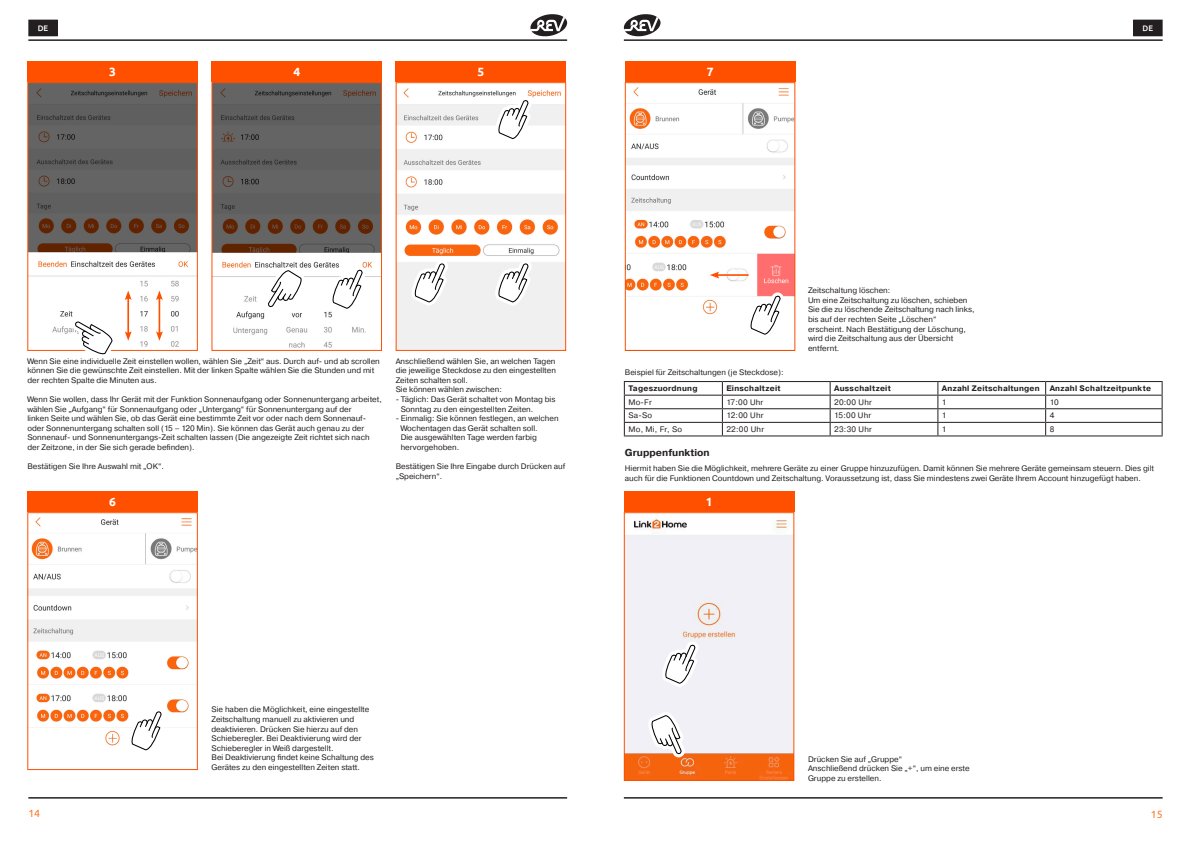
<style>
.page{position:relative;width:1191px;height:842px;background:#fff}
.page>*{position:absolute;margin:0;border:0;box-sizing:border-box;transform-origin:0 0}
.t1{font:700 12px "Ubuntu";color:#fff}
.t2{font:10.5px "Ubuntu";color:#ff7826}
.t3{font:700 10px "Pragmatica";color:#231f20}
.t4{font:8px/9.6px "Pragmatica";color:#231f20}
.t5{font:700 8px "Pragmatica";letter-spacing:.03em;color:#231f20}
.t6{font:500 8px "Ubuntu";color:#fff}
</style>
<div class="page">
<hr style="left:28px;top:39px;width:539px;height:2px;background:#231f20">
<hr style="left:624px;top:39px;width:538px;height:2px;background:#231f20">
<hr style="left:28px;top:797px;width:539px;height:2px;background:#231f20">
<hr style="left:624px;top:797px;width:538px;height:2px;background:#231f20">
<svg style="left:530px;top:14px;width:37px;height:22px"></svg>
<svg style="left:624px;top:14px;width:36px;height:22px"></svg>
<div style="left:29px;top:20px;width:28px;height:16px;background:#231f20"></div>
<div style="left:28px;top:20px;width:30px;height:16px;border:1px solid #231f20"></div>
<div style="left:1133px;top:20px;width:29px;height:16px;background:#231f20"></div>
<img style="left:29px;top:84px;width:167px;height:263px">
<div style="left:27px;top:82px;width:171px;height:269px;border:1px solid #ff5000"></div>
<img style="left:213px;top:84px;width:167px;height:264px">
<div style="left:211px;top:82px;width:171px;height:269px;border:1px solid #ff5000"></div>
<img style="left:398px;top:88px;width:166px;height:261px">
<div style="left:396px;top:82px;width:170px;height:269px;border:1px solid #ff5000"></div>
<div style="left:27px;top:61px;width:171px;height:21px;background:#ff5000"></div>
<div style="left:211px;top:61px;width:171px;height:21px;background:#ff5000"></div>
<div style="left:396px;top:61px;width:170px;height:21px;background:#ff5000"></div>
<img style="left:626px;top:518px;width:166px;height:261px">
<div style="left:624px;top:512px;width:170px;height:269px;border:1px solid #ff5000"></div>
<img style="left:627px;top:87px;width:166px;height:228px">
<div style="left:625px;top:82px;width:170px;height:269px;border:1px solid #ff5000"></div>
<div style="left:625px;top:61px;width:170px;height:21px;background:#ff5000"></div>
<div style="left:624px;top:491px;width:170px;height:21px;background:#ff5000"></div>
<svg style="left:488px;top:92px;width:48px;height:54px"></svg>
<svg style="left:488px;top:255px;width:48px;height:55px"></svg>
<svg style="left:404px;top:255px;width:49px;height:55px"></svg>
<hr style="left:159px;top:297px;width:1px;height:37px;background:#ff5000">
<svg style="left:156px;top:291px;width:7px;height:9px"></svg>
<svg style="left:156px;top:331px;width:7px;height:10px"></svg>
<hr style="left:127px;top:297px;width:2px;height:37px;background:#ff5000">
<svg style="left:125px;top:291px;width:7px;height:9px"></svg>
<svg style="left:125px;top:331px;width:7px;height:10px"></svg>
<svg style="left:66px;top:313px;width:53px;height:42px"></svg>
<svg style="left:322px;top:262px;width:49px;height:54px"></svg>
<svg style="left:259px;top:264px;width:51px;height:52px"></svg>
<img style="left:29px;top:517px;width:167px;height:229px">
<div style="left:27px;top:512px;width:171px;height:258px;border:1px solid #ff5000"></div>
<div style="left:27px;top:491px;width:171px;height:21px;background:#ff5000"></div>
<svg style="left:121px;top:703px;width:49px;height:48px"></svg>
<svg style="left:740px;top:288px;width:48px;height:47px"></svg>
<hr style="left:716px;top:274px;width:32px;height:2px;background:#ff5000">
<svg style="left:710px;top:272px;width:9px;height:6px"></svg>
<hr style="left:624px;top:381px;width:98px;height:1px;background:#231f20">
<hr style="left:722px;top:381px;width:108px;height:1px;background:#231f20">
<hr style="left:830px;top:381px;width:108px;height:1px;background:#231f20">
<hr style="left:938px;top:381px;width:107px;height:1px;background:#231f20">
<hr style="left:1045px;top:381px;width:117px;height:1px;background:#231f20">
<hr style="left:624px;top:395px;width:98px;height:1px;background:#231f20">
<hr style="left:722px;top:395px;width:108px;height:1px;background:#231f20">
<hr style="left:830px;top:395px;width:108px;height:1px;background:#231f20">
<hr style="left:938px;top:395px;width:107px;height:1px;background:#231f20">
<hr style="left:1045px;top:395px;width:117px;height:1px;background:#231f20">
<hr style="left:624px;top:408px;width:98px;height:1px;background:#231f20">
<hr style="left:722px;top:408px;width:108px;height:1px;background:#231f20">
<hr style="left:830px;top:408px;width:108px;height:1px;background:#231f20">
<hr style="left:938px;top:408px;width:107px;height:1px;background:#231f20">
<hr style="left:1045px;top:408px;width:117px;height:1px;background:#231f20">
<hr style="left:624px;top:422px;width:98px;height:1px;background:#231f20">
<svg style="left:624px;top:382px;width:1px;height:53px"></svg>
<hr style="left:722px;top:422px;width:108px;height:1px;background:#231f20">
<svg style="left:722px;top:382px;width:1px;height:53px"></svg>
<hr style="left:830px;top:422px;width:108px;height:1px;background:#231f20">
<svg style="left:829px;top:382px;width:1px;height:53px"></svg>
<hr style="left:938px;top:422px;width:107px;height:1px;background:#231f20">
<svg style="left:937px;top:382px;width:1px;height:53px"></svg>
<hr style="left:1045px;top:422px;width:117px;height:1px;background:#231f20">
<svg style="left:1045px;top:382px;width:1px;height:53px"></svg>
<svg style="left:1161px;top:382px;width:1px;height:53px"></svg>
<hr style="left:624px;top:435px;width:98px;height:1px;background:#231f20">
<hr style="left:722px;top:435px;width:108px;height:1px;background:#231f20">
<hr style="left:830px;top:435px;width:108px;height:1px;background:#231f20">
<hr style="left:938px;top:435px;width:107px;height:1px;background:#231f20">
<hr style="left:1045px;top:435px;width:117px;height:1px;background:#231f20">
<svg style="left:655px;top:637px;width:48px;height:54px"></svg>
<svg style="left:641px;top:708px;width:48px;height:54px"></svg>
<p class="t6" style="left:38px;top:23px;width:12px">DE</p>
<p class="t6" style="left:1142px;top:23px;width:12px">DE</p>
<h1 class="t1" style="left:109px;top:65px;width:8px">3</h1>
<h1 class="t1" style="left:293px;top:65px;width:8px">4</h1>
<h1 class="t1" style="left:477px;top:65px;width:8px">5</h1>
<h1 class="t1" style="left:706px;top:65px;width:8px">7</h1>
<p class="t4" style="left:27px;top:356px;width:354px">Wenn Sie eine individuelle Zeit einstellen wollen, wählen Sie „Zeit“ aus. Durch auf- und ab scrollen können Sie die gewünschte Zeit einstellen. Mit der linken Spalte wählen Sie die Stunden und mit der rechten Spalte die Minuten aus.</p>
<p class="t4" style="left:27px;top:395px;width:356px">Wenn Sie wollen, dass Ihr Gerät mit der Funktion Sonnenaufgang oder Sonnenuntergang arbeitet, wählen Sie „Aufgang“ für Sonnenaufgang oder „Untergang“ für Sonnenuntergang auf der<br>linken Seite und wählen Sie, ob das Gerät eine bestimmte Zeit vor oder nach dem Sonnenauf&shy;oder Sonnenuntergang schalten soll (15 – 120 Min). Sie können das Gerät auch genau zu der Sonnenauf- und Sonnenuntergangs-Zeit schalten lassen (Die angezeigte Zeit richtet sich nach der Zeitzone, in der Sie sich gerade befinden).</p>
<p class="t4" style="left:27px;top:462px;width:138px">Bestätigen Sie Ihre Auswahl mit „OK“.</p>
<h1 class="t1" style="left:109px;top:495px;width:8px">6</h1>
<p class="t4" style="left:396px;top:356px;width:162px">Anschließend wählen Sie, an welchen Tagen die jeweilige Steckdose zu den eingestellten Zeiten schalten soll.<br>Sie können wählen zwischen:</p>
<p class="t4" style="left:401px;top:395px;width:156px;text-indent:-5px">- Täglich: Das Gerät schaltet von Montag bis<br>Sonntag zu den eingestellten Zeiten.</p>
<p class="t4" style="left:401px;top:414px;width:159px;text-indent:-5px">- Einmalig: Sie können festlegen, an welchen Wochentagen das Gerät schalten soll.<br>Die ausgewählten Tage werden farbig hervorgehoben.</p>
<p class="t4" style="left:396px;top:462px;width:171px">Bestätigen Sie Ihre Eingabe durch Drücken auf „Speichern“.</p>
<p class="t4" style="left:625px;top:367px;width:160px">Beispiel für Zeitschaltungen (je Steckdose):</p>
<p class="t4" style="left:808px;top:286px;width:168px">Zeitschaltung löschen:<br>Um eine Zeitschaltung zu löschen, schieben Sie die zu löschende Zeitschaltung nach links, bis auf der rechten Seite „Löschen“ erscheint. Nach Bestätigung der Löschung, wird die Zeitschaltung aus der Übersicht entfernt.</p>
<p class="t5" style="left:628px;top:383px;width:71px">Tageszuordnung</p>
<p class="t5" style="left:726px;top:383px;width:56px">Einschaltzeit</p>
<p class="t5" style="left:834px;top:383px;width:58px">Ausschaltzeit</p>
<p class="t5" style="left:942px;top:383px;width:211px">Anzahl Zeitschaltungen Anzahl Schaltzeitpunkte</p>
<p class="t4" style="left:628px;top:397px;width:25px">Mo-Fr</p>
<p class="t4" style="left:726px;top:397px;width:39px">17:00 Uhr</p>
<p class="t4" style="left:834px;top:397px;width:39px">20:00 Uhr</p>
<p class="t4" style="left:942px;top:397px;width:6px">1</p>
<p class="t4" style="left:1049px;top:397px;width:10px">10</p>
<p class="t4" style="left:628px;top:411px;width:25px">Sa-So</p>
<p class="t4" style="left:726px;top:411px;width:39px">12:00 Uhr</p>
<p class="t4" style="left:834px;top:411px;width:39px">15:00 Uhr</p>
<p class="t4" style="left:942px;top:411px;width:6px">1</p>
<p class="t4" style="left:1049px;top:411px;width:6px">4</p>
<p class="t4" style="left:628px;top:425px;width:55px">Mo, Mi, Fr, So</p>
<p class="t4" style="left:726px;top:425px;width:39px">22:00 Uhr</p>
<p class="t4" style="left:834px;top:425px;width:39px">23:30 Uhr</p>
<p class="t4" style="left:942px;top:425px;width:6px">1</p>
<p class="t4" style="left:1049px;top:425px;width:6px">8</p>
<p class="t3" style="left:625px;top:446px;width:86px">Gruppenfunktion</p>
<p class="t4" style="left:625px;top:464px;width:531px">Hiermit haben Sie die Möglichkeit, mehrere Geräte zu einer Gruppe hinzuzufügen. Damit können Sie mehrere Geräte gemeinsam steuern. Dies gilt auch für die Funktionen Countdown und Zeitschaltung. Voraussetzung ist, dass Sie mindestens zwei Geräte Ihrem Account hinzugefügt haben.</p>
<h1 class="t1" style="left:705px;top:495px;width:8px">1</h1>
<p class="t4" style="left:211px;top:705px;width:164px">Sie haben die Möglichkeit, eine eingestellte Zeitschaltung manuell zu aktivieren und deaktivieren. Drücken Sie hierzu auf den Schieberegler. Bei Deaktivierung wird der Schieberegler in Weiß dargestellt.<br>Bei Deaktivierung findet keine Schaltung des Gerätes zu den eingestellten Zeiten statt.</p>
<p class="t4" style="left:808px;top:754px;width:163px">Drücken Sie auf „Gruppe“<br>Anschließend drücken Sie „+“, um eine erste<br>Gruppe zu erstellen.</p>
<h2 class="t2" style="left:28px;top:807px;width:13px">14</h2>
<h2 class="t2" style="left:1150px;top:807px;width:13px">15</h2>
</div>
